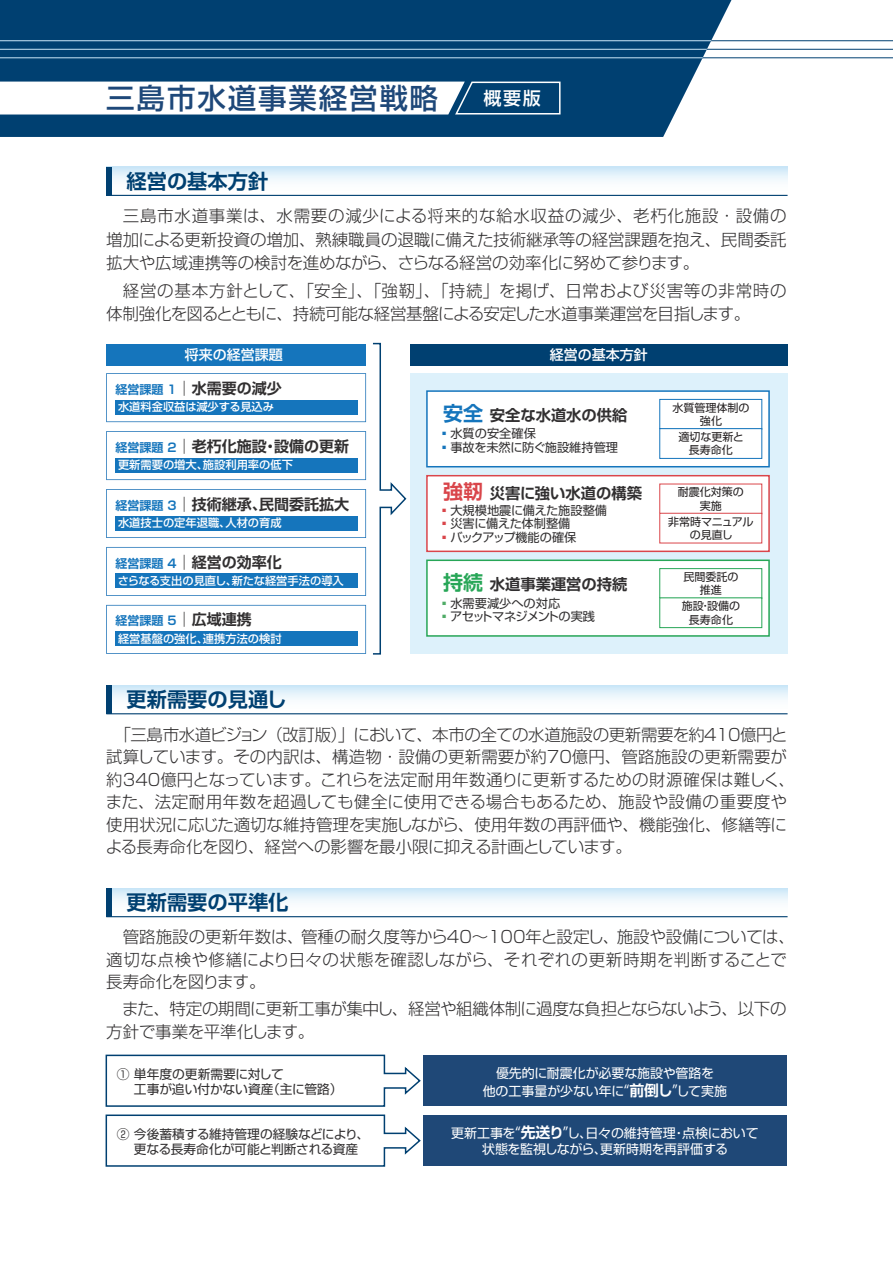
<style>
.page{position:relative;width:893px;height:1263px;background:#fff}
.page>*{position:absolute;margin:0;border:0;box-sizing:border-box;transform-origin:0 0}
.t1{font:500 28.5px "Shin Go Pro";letter-spacing:.065em;color:#1e4879}
.t2{font:700 20.25px "Shin Go Pro De";color:#004071}
.t3{font:500 18px "Shin Go Pro";color:#fff}
.t4{font:300 16.5px/22.5px "Shin Go Pro";letter-spacing:-.015em;color:#312f30}
.t5{font:700 15.3px "Shin Go Pro De";color:#312f30}
.t6{font:700 15px "Shin Go Pro De";color:#312f30}
.t7{font:500 13.95px "Shin Go Pro";color:#fff}
.t8{font:12.9px/17.4px "Shin Go Pro";letter-spacing:-.01em;color:#fff;text-align:center}
.t9{font:12.75px/15.1px "Shin Go Pro";letter-spacing:-.01em;color:#312f30}
.t10{font:12.15px "Shin Go Pro";color:#312f30}
.t11{font:12.15px "Shin Go Pro";letter-spacing:-.055em;color:#312f30}
.t12{font:12.15px "Shin Go Pro";letter-spacing:-.04em;color:#312f30}
.t13{font:12.15px "Shin Go Pro";letter-spacing:-.02em;color:#312f30}
.t14{font:700 12px "Shin Go Pro De";color:#1575bc}
.t15{font:500 11.25px "Shin Go Pro";color:#fff}
.t16{font:11.1px/13.2px "Shin Go Pro";color:#231f20;text-align:center}
.s1{font-size:12px;color:#1575bc}
.s2{font-family:"Shin Go Pro";font-weight:300;font-stretch:expanded}
.s3{font-family:"Shin Go Pro";font-weight:300;font-stretch:expanded;font-size:15px;color:#312f30}
.s4{font-size:15px;color:#312f30}
.s5{font-size:20.1px;color:#1575bc}
.s6{font-family:"Koz Go Pr 6 N";color:#1575bc}
.s7{font-size:20.1px;color:#d9454a}
.s8{font-family:"Koz Go Pr 6 N";color:#d9454a}
.s9{font-size:20.1px;color:#27a657}
.s10{font-family:"Koz Go Pr 6 N";color:#4fab66}
.s11{font-family:"Koz Go Pr 6 N";font-size:14.85px}
.s12{font-family:"Shin Go Pro De";font-weight:700;font-size:14.85px}
</style>
<div class="page">
<hr style="left:652px;top:40px;width:241px;height:1px;background:#004071">
<hr style="left:647px;top:49px;width:246px;height:1px;background:#004071">
<hr style="left:641px;top:58px;width:252px;height:1px;background:#004071">
<svg style="left:0;top:0;width:731px;height:137px;background:#104c7a"></svg>
<hr style="left:0;top:40px;width:731px;height:1px;background:#cbe6f7">
<hr style="left:0;top:49px;width:731px;height:1px;background:#cbe6f7">
<hr style="left:0;top:58px;width:731px;height:1px;background:#cbe6f7">
<div style="left:106px;top:167px;width:682px;height:28px;background:linear-gradient(to bottom,#d6ebf8,#fff)"></div>
<hr style="left:106px;top:195px;width:682px;height:1px;background:#004071">
<div style="left:106px;top:167px;width:6px;height:28px;background:#004071"></div>
<svg style="left:0;top:81px;width:561px;height:34px"></svg>
<svg style="left:105px;top:1054px;width:316px;height:53px"></svg>
<svg style="left:105px;top:1114px;width:316px;height:53px"></svg>
<div style="left:423px;top:1055px;width:364px;height:51px;background:#1f4877"></div>
<div style="left:423px;top:1115px;width:364px;height:51px;background:#1f4877"></div>
<svg style="left:112px;top:888px;width:676px;height:15px"></svg>
<hr style="left:106px;top:916px;width:682px;height:1px;background:#004071">
<div style="left:106px;top:888px;width:6px;height:29px;background:#004071"></div>
<div style="left:410px;top:373px;width:378px;height:281px;background:#ddf1fb"></div>
<div style="left:426px;top:390px;width:344px;height:77px;background:#fff;border:2px solid #1575bc"></div>
<div style="left:426px;top:475px;width:344px;height:77px;background:#fff;border:2px solid #da464b"></div>
<div style="left:426px;top:559px;width:344px;height:78px;background:#fff;border:2px solid #27a657"></div>
<div style="left:410px;top:344px;width:378px;height:21px;background:#004071"></div>
<svg style="left:106px;top:342px;width:301px;height:313px"></svg>
<div style="left:115px;top:400px;width:242px;height:15px;background:#1575bc"></div>
<div style="left:115px;top:458px;width:242px;height:14px;background:#1575bc"></div>
<div style="left:115px;top:516px;width:242px;height:14px;background:#1575bc"></div>
<div style="left:115px;top:573px;width:242px;height:15px;background:#1575bc"></div>
<div style="left:115px;top:631px;width:242px;height:15px;background:#1575bc"></div>
<svg style="left:112px;top:685px;width:676px;height:15px"></svg>
<hr style="left:106px;top:713px;width:682px;height:1px;background:#004071">
<div style="left:106px;top:685px;width:6px;height:29px;background:#004071"></div>
<div style="left:659px;top:399px;width:103px;height:30px;border:1px solid #1575bc"></div>
<div style="left:659px;top:428px;width:103px;height:31px;border:1px solid #1575bc"></div>
<div style="left:659px;top:513px;width:103px;height:30px;border:1px solid #da464b"></div>
<div style="left:659px;top:568px;width:103px;height:31px;border:1px solid #27a657"></div>
<div style="left:659px;top:597px;width:103px;height:31px;border:1px solid #27a657"></div>
<h1 class="t1" style="left:106px;top:75px;width:334px">三島市水道事業経営戦略</h1>
<p class="t3" style="left:483px;top:83px;width:59px">概要版</p>
<p class="t2" style="left:127px;top:165px;width:143px">経営の基本方針</p>
<p class="t4" style="left:106px;top:202px;width:682px;line-height:23.4px;text-align:justify;text-indent:16px">三島市水道事業は、水需要の減少による将来的な給水収益の減少、老朽化施設・設備の増加による更新投資の増加、熟練職員の退職に備えた技術継承等の経営課題を抱え、民間委託拡大や広域連携等の検討を進めながら、さらなる経営の効率化に努めて参ります。</p>
<p class="t4" style="left:106px;top:277px;width:682px;line-height:23.4px;text-indent:16px">経営の基本方針として、「安全」、「強靭」、「持続」を掲げ、日常および災害等の非常時の体制強化を図るとともに、持続可能な経営基盤による安定した水道事業運営を目指します。</p>
<p class="t7" style="left:185px;top:343px;width:99px">将来の経営課題</p>
<p class="t7" style="left:550px;top:343px;width:99px">経営の基本方針</p>
<p class="t6" style="left:116px;top:376px;width:168px"><span class="s1">経営課題 1</span><span class="s2">｜</span>水需要の減少</p>
<p class="t15" style="left:118px;top:398px;width:158px">水道料金収益は減少する見込み</p>
<p class="t6" style="left:116px;top:434px;width:235px"><span class="s1">経営課題 2</span><span class="s2">｜</span>老朽化施設・設備の更新</p>
<p class="t15" style="left:118px;top:456px;width:176px">更新需要の増大、施設利用率の低下</p>
<p class="t6" style="left:116px;top:492px;width:235px"><span class="s1">経営課題 3</span><span class="s2">｜</span>技術継承、民間委託拡大</p>
<p class="t15" style="left:118px;top:514px;width:165px">水道技士の定年退職、人材の育成</p>
<p class="t6" style="left:116px;top:549px;width:168px"><span class="s1">経営課題 4</span><span class="s2">｜</span>経営の効率化</p>
<p class="t15" style="left:118px;top:572px;width:228px">さらなる支出の見直し、新たな経営手法の導入</p>
<p class="t14" style="left:116px;top:611px;width:138px">経営課題 5<span class="s3">｜</span><span class="s4">広域連携</span></p>
<p class="t15" style="left:118px;top:630px;width:165px">経営基盤の強化、連携方法の検討</p>
<p class="t5" style="left:443px;top:403px;width:186px"><span class="s5">安全</span> 安全な水道水の供給</p>
<p class="t10" style="left:438px;top:424px;width:99px"><span class="s6">▪</span>水質の安全確保</p>
<p class="t10" style="left:438px;top:437px;width:181px"><span class="s6">▪</span>事故を未然に防ぐ施設維持管理</p>
<p class="t5" style="left:443px;top:481px;width:200px"><span class="s7">強靭</span> 災害に強い水道の構築</p>
<p class="t10" style="left:438px;top:501px;width:170px"><span class="s8">▪</span>大規模地震に備えた施設整備</p>
<p class="t13" style="left:438px;top:514px;width:134px"><span class="s8">▪</span>災害に備えた体制整備</p>
<p class="t12" style="left:438px;top:527px;width:140px"><span class="s8">▪</span>バックアップ機能の確保</p>
<p class="t5" style="left:443px;top:572px;width:186px"><span class="s9">持続</span> 水道事業運営の持続</p>
<p class="t10" style="left:438px;top:593px;width:123px"><span class="s10">▪</span>水需要減少への対応</p>
<p class="t11" style="left:438px;top:606px;width:158px"><span class="s10">▪</span>アセットマネジメントの実践</p>
<p class="t16" style="left:672px;top:400px;width:79px">水質管理体制の強化</p>
<p class="t16" style="left:678px;top:429px;width:67px">適切な更新と長寿命化</p>
<p class="t16" style="left:678px;top:484px;width:68px">耐震化対策の実施</p>
<p class="t16" style="left:668px;top:513px;width:87px">非常時マニュアルの見直し</p>
<p class="t16" style="left:683px;top:569px;width:57px">民間委託の推進</p>
<p class="t16" style="left:682px;top:598px;width:60px">施設・設備の長寿命化</p>
<p class="t2" style="left:106px;top:683px;width:182px">　更新需要の見通し</p>
<p class="t4" style="left:106px;top:721px;width:691px;text-indent:9px">「三島市水道ビジョン（改訂版）」において、本市の全ての水道施設の更新需要を約410億円と試算しています。その内訳は、構造物・設備の更新需要が約70億円、管路施設の更新需要が約340億円となっています。これらを法定耐用年数通りに更新するための財源確保は難しく、また、法定耐用年数を超過しても健全に使用できる場合もあるため、施設や設備の重要度や使用状況に応じた適切な維持管理を実施しながら、使用年数の再評価や、機能強化、修繕等による長寿命化を図り、経営への影響を最小限に抑える計画としています。</p>
<p class="t2" style="left:106px;top:886px;width:184px">　更新需要の平準化</p>
<p class="t4" style="left:106px;top:924px;width:690px">　管路施設の更新年数は、管種の耐久度等から40～100年と設定し、施設や設備については、適切な点検や修繕により日々の状態を確認しながら、それぞれの更新時期を判断することで長寿命化を図ります。</p>
<p class="t4" style="left:106px;top:996px;width:682px;text-indent:16px">また、特定の期間に更新工事が集中し、経営や組織体制に過度な負担とならないよう、以下の方針で事業を平準化します。</p>
<p class="t9" style="left:134px;top:1065px;width:210px;text-indent:-17px">① 単年度の更新需要に対して<br>工事が追い付かない資産（主に管路）</p>
<p class="t9" style="left:117px;top:1125px;width:254px;text-align:center">② 今後蓄積する維持管理の経験などにより、更なる長寿命化が可能と判断される資産</p>
<p class="t8" style="left:483px;top:1063px;width:246px">優先的に耐震化が必要な施設や管路を<br>他の工事量が少ない年に<span class="s11">“</span><span class="s12">前倒し</span><span class="s11">”</span>して実施</p>
<p class="t8" style="left:451px;top:1124px;width:309px;line-height:15.1px">更新工事を<span class="s11">“</span><span class="s12">先送り</span><span class="s11">”</span>し、日々の維持管理・点検において状態を監視しながら、更新時期を再評価する</p>
</div>
